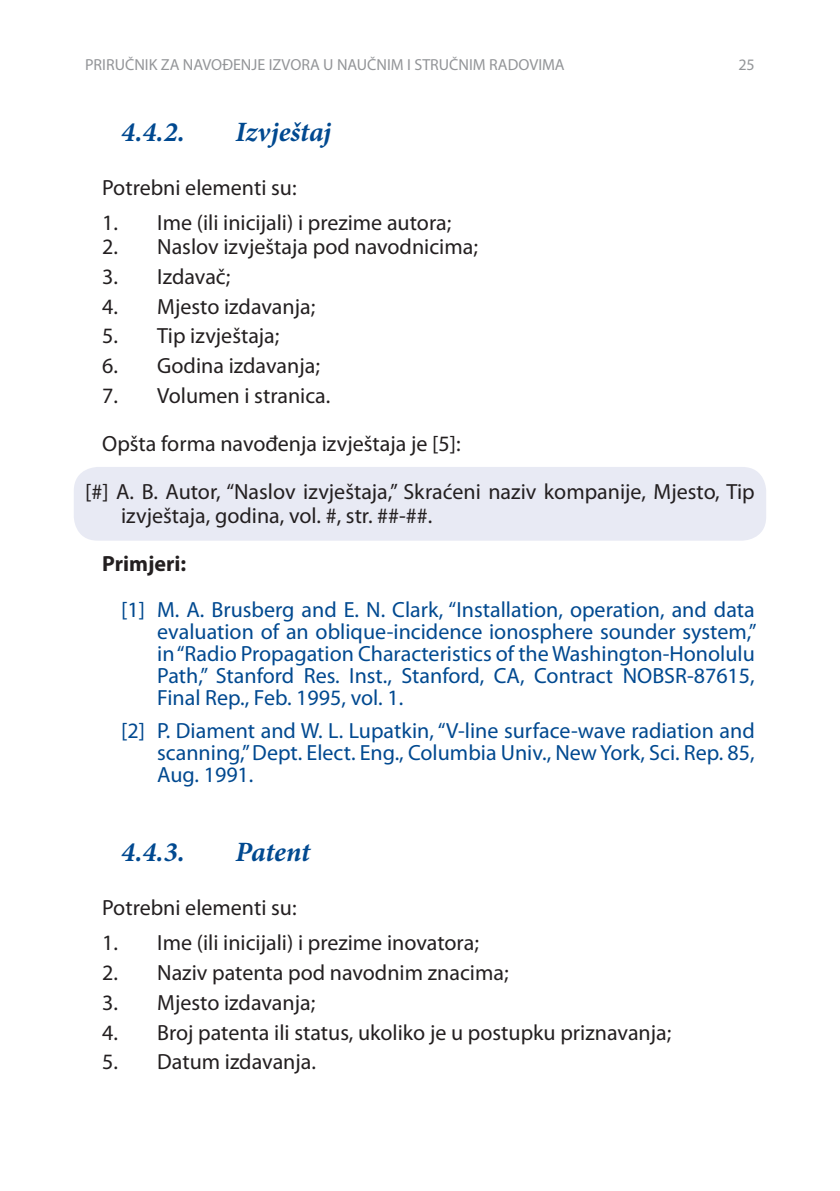
<style>
.page{position:relative;width:840px;height:1191px;background:#fff}
.page>*{position:absolute;margin:0;border:0;box-sizing:border-box;transform-origin:0 0}
.t1{font:italic 700 28px "Minion Pro";letter-spacing:-.005em;color:#014990}
.t2{font:22px "Myriad Pro";color:#231f20}
.t3{font:22px/22px "Myriad Pro";color:#014990;text-align:justify}
.t4{font:700 22px "Myriad Pro";color:#231f20}
.t5{font:16px "Myriad Pro";color:#939598}
</style>
<div class="page">
<div style="left:74px;top:467px;width:691px;height:73px;background:#e8eaf4;border-radius:24px"></div>
<p class="t5" style="left:85px;top:54px;width:481px">PRIRUČNIK ZA NAVOĐENJE IZVORA U NAUČNIM I STRUČNIM RADOVIMA</p>
<p class="t5" style="left:738px;top:54px;width:18px">25</p>
<p class="t1" style="left:121px;top:112px;width:65px">4.4.2.</p>
<p class="t1" style="left:235px;top:112px;width:97px">Izvještaj</p>
<p class="t2" style="left:102px;top:174px;width:196px">Potrebni elementi su:</p>
<p class="t2" style="left:102px;top:209px;width:350px">1. Ime (ili inicijali) i prezime autora;</p>
<p class="t2" style="left:102px;top:233px;width:377px">2. Naslov izvještaja pod navodnicima;</p>
<p class="t2" style="left:102px;top:263px;width:130px">3. Izdavač;</p>
<p class="t2" style="left:102px;top:293px;width:214px">4. Mjesto izdavanja;</p>
<p class="t2" style="left:102px;top:322px;width:179px">5. Tip izvještaja;</p>
<p class="t2" style="left:102px;top:352px;width:219px">6. Godina izdavanja;</p>
<p class="t2" style="left:102px;top:382px;width:230px">7. Volumen i stranica.</p>
<p class="t2" style="left:102px;top:430px;width:360px">Opšta forma navođenja izvještaja je [5]:</p>
<p class="t2" style="left:85px;top:478px;width:670px">[#] A. B. Autor, “Naslov izvještaja,” Skraćeni naziv kompanije, Mjesto, Tip</p>
<p class="t2" style="left:121px;top:502px;width:312px">izvještaja, godina, vol. #, str. ##-##.</p>
<p class="t4" style="left:102px;top:549px;width:86px">Primjeri:</p>
<p class="t3" style="left:157px;top:598px;width:600px;text-indent:-36px">[1] M. A. Brusberg and E. N. Clark, “Installation, operation, and data evaluation of an oblique-incidence ionosphere sounder system,” in “Radio Propagation Characteristics of the Washington-Honolulu Path,” Stanford Res. Inst., Stanford, CA, Contract NOBSR-87615, Final Rep., Feb. 1995, vol. 1.</p>
<p class="t3" style="left:157px;top:719px;width:598px;text-indent:-36px">[2] P. Diament and W. L. Lupatkin, “V-line surface-wave radiation and scanning,” Dept. Elect. Eng., Columbia Univ., New York, Sci. Rep. 85, Aug. 1991.</p>
<p class="t1" style="left:121px;top:832px;width:65px">4.4.3.</p>
<p class="t1" style="left:235px;top:832px;width:76px">Patent</p>
<p class="t2" style="left:102px;top:894px;width:196px">Potrebni elementi su:</p>
<p class="t2" style="left:102px;top:929px;width:378px">1. Ime (ili inicijali) i prezime inovatora;</p>
<p class="t2" style="left:102px;top:959px;width:408px">2. Naziv patenta pod navodnim znacima;</p>
<p class="t2" style="left:102px;top:989px;width:214px">3. Mjesto izdavanja;</p>
<p class="t2" style="left:102px;top:1018px;width:570px">4. Broj patenta ili status, ukoliko je u postupku priznavanja;</p>
<p class="t2" style="left:102px;top:1048px;width:215px">5. Datum izdavanja.</p>
</div>
